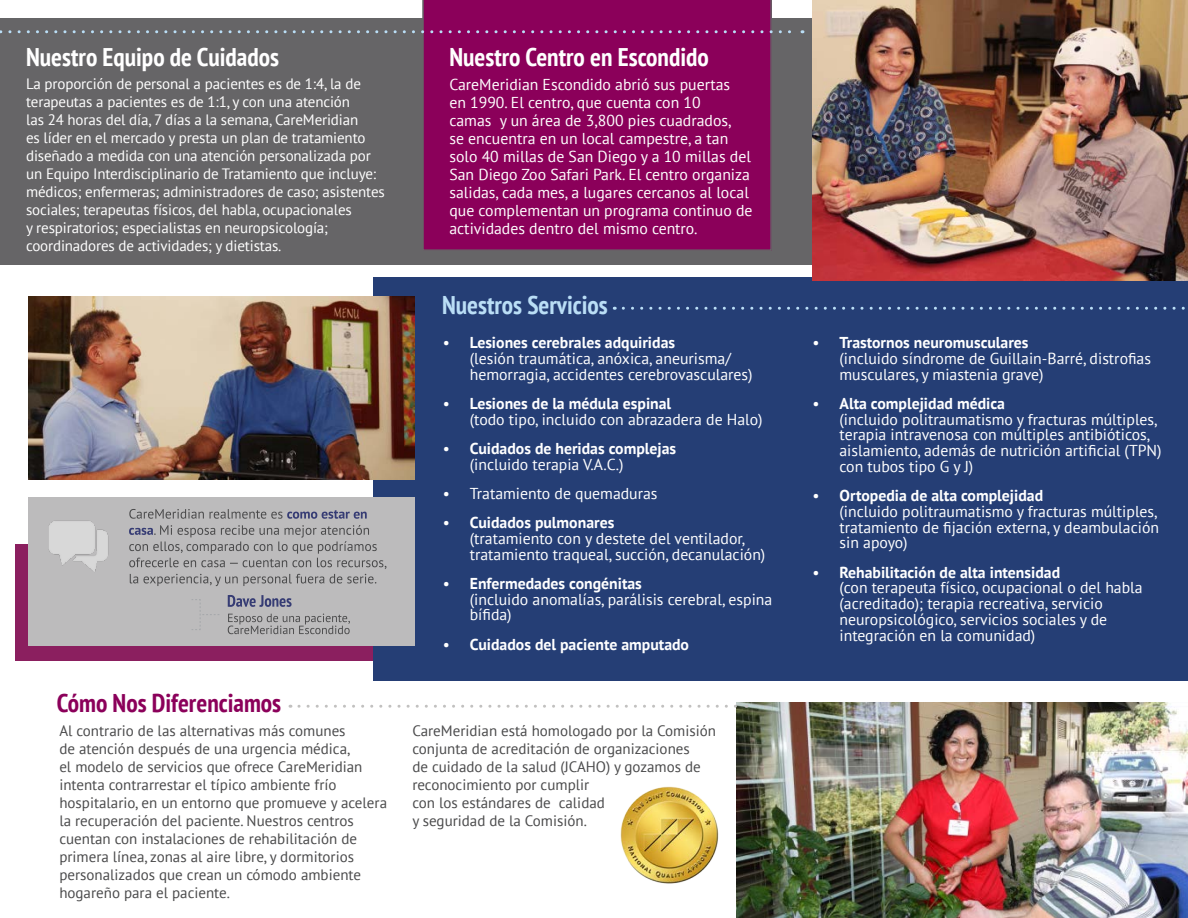
<style>
.page{position:relative;width:1188px;height:918px;background:#fff}
.page>*{position:absolute;margin:0;border:0;box-sizing:border-box;transform-origin:0 0}
.t1{font:700 condensed 25.5px "PT Sans";color:#fff}
.t2{font:700 condensed 25.5px "PT Sans";color:#8b005a}
.t3{font:700 condensed 25.5px "PT Sans";color:#badef6}
.t4{font:15.75px/15.8px "PT Sans";color:#fff}
.t5{font:700 15.75px/15.8px "PT Sans";color:#fff}
.Text{font:15px/18px "PT Sans";color:#4a4a4b}
.Text-2{font:15px/18px "PT Sans";letter-spacing:-.01em;color:#fff}
.s1{font-weight:700}
.s2{font-weight:400}
</style>
<div class="page">
<div style="left:15px;top:545px;width:358px;height:116px;background:#8b1f5f"></div>
<div style="left:0;top:18px;width:870px;height:247px;background:#666567"></div>
<div style="left:373px;top:277px;width:815px;height:404px;background:#253e75"></div>
<img style="left:28px;top:297px;width:387px;height:183px">
<img style="left:737px;top:702px;width:451px;height:216px">
<svg style="left:299px;top:705px;width:448px;height:3px"></svg>
<img style="left:813px;top:0;width:375px;height:280px">
<div style="left:422px;top:0;width:350px;height:251px;background:#8b005a"></div>
<svg style="left:0;top:30px;width:803px;height:3px"></svg>
<img style="left:620px;top:786px;width:99px;height:98px">
<svg style="left:623px;top:307px;width:562px;height:3px"></svg>
<div style="left:28px;top:497px;width:387px;height:149px;background:#bcbbbc"></div>
<img style="left:49px;top:520px;width:60px;height:52px">
<svg style="left:129px;top:525px;width:257px;height:61px"></svg>
<svg style="left:129px;top:509px;width:238px;height:10px"></svg>
<svg style="left:192px;top:599px;width:27px;height:31px"></svg>
<svg style="left:228px;top:595px;width:64px;height:12px"></svg>
<svg style="left:228px;top:614px;width:122px;height:20px"></svg>
<p class="t1" style="left:26px;top:44px;width:254px">Nuestro Equipo de Cuidados</p>
<p class="t1" style="left:449px;top:44px;width:261px">Nuestro Centro en Escondido</p>
<p class="t4" style="left:449px;top:76px;width:305px;line-height:18px">CareMeridian Escondido abrió sus puertas<br>en 1990. El centro, que cuenta con 10<br>camas y un área de 3,800 pies cuadrados,<br>se encuentra en un local campestre, a tan solo 40 millas de San Diego y a 10 millas del San Diego Zoo Safari Park. El centro organiza salidas, cada mes, a lugares cercanos al local que complementan un programa continuo de actividades dentro del mismo centro.</p>
<p class="Text-2" style="left:26px;top:75px;width:360px">La proporción de personal a pacientes es de 1:4, la de terapeutas a pacientes es de 1:1, y con una atención<br>las 24 horas del día, 7 días a la semana, CareMeridian<br>es líder en el mercado y presta un plan de tratamiento diseñado a medida con una atención personalizada por un Equipo Interdisciplinario de Tratamiento que incluye: médicos; enfermeras; administradores de caso; asistentes sociales; terapeutas físicos, del habla, ocupacionales<br>y respiratorios; especialistas en neuropsicología; coordinadores de actividades; y dietistas.</p>
<p class="t3" style="left:442px;top:292px;width:167px">Nuestros Servicios</p>
<p class="t4" style="left:470px;top:335px;width:284px;text-indent:-27px">• <span class="s1">Lesiones cerebrales adquiridas<br></span>(lesión traumática, anóxica, aneurisma/ hemorragia, accidentes cerebrovasculares)</p>
<p class="t4" style="left:470px;top:396px;width:294px;text-indent:-27px">• <span class="s1">Lesiones de la médula espinal<br></span>(todo tipo, incluido con abrazadera de Halo)</p>
<p class="t5" style="left:470px;top:441px;width:208px;text-indent:-27px"><span class="s2">•</span> Cuidados de heridas complejas <span class="s2">(incluido terapia V.A.C.)</span></p>
<p class="t4" style="left:443px;top:486px;width:216px">• Tratamiento de quemaduras</p>
<p class="t4" style="left:470px;top:515px;width:297px;text-indent:-27px">• <span class="s1">Cuidados pulmonares<br></span>(tratamiento con y destete del ventilador, tratamiento traqueal, succión, decanulación)</p>
<p class="t4" style="left:470px;top:576px;width:304px;text-indent:-27px">• <span class="s1">Enfermedades congénitas<br></span>(incluido anomalías, parálisis cerebral, espina bífida)</p>
<p class="t5" style="left:443px;top:637px;width:248px"><span class="s2">•</span> Cuidados del paciente amputado</p>
<p class="t2" style="left:57px;top:690px;width:226px">Cómo Nos Diferenciamos</p>
<p class="Text" style="left:59px;top:722px;width:329px">Al contrario de las alternativas más comunes<br>de atención después de una urgencia médica,<br>el modelo de servicios que ofrece CareMeridian intenta contrarrestar el típico ambiente frío hospitalario, en un entorno que promueve y acelera la recuperación del paciente. Nuestros centros cuentan con instalaciones de rehabilitación de primera línea, zonas al aire libre, y dormitorios personalizados que crean un cómodo ambiente hogareño para el paciente.</p>
<p class="Text" style="left:412px;top:722px;width:305px">CareMeridian está homologado por la Comisión conjunta de acreditación de organizaciones<br>de cuidado de la salud (JCAHO) y gozamos de reconocimiento por cumplir<br>con los estándares de calidad<br>y seguridad de la Comisión.</p>
<p class="t4" style="left:840px;top:335px;width:313px;text-indent:-27px">• <span class="s1">Trastornos neuromusculares<br></span>(incluido síndrome de Guillain-Barré, distrofias musculares, y miastenia grave)</p>
<p class="t4" style="left:840px;top:396px;width:324px;text-indent:-27px">• <span class="s1">Alta complejidad médica<br></span>(incluido politraumatismo y fracturas múltiples, terapia intravenosa con múltiples antibióticos, aislamiento, además de nutrición artificial (TPN) con tubos tipo G y J)</p>
<p class="t4" style="left:840px;top:488px;width:321px;text-indent:-27px">• <span class="s1">Ortopedia de alta complejidad<br></span>(incluido politraumatismo y fracturas múltiples, tratamiento de fijación externa, y deambulación sin apoyo)</p>
<p class="t4" style="left:840px;top:565px;width:305px;text-indent:-27px">• <span class="s1">Rehabilitación de alta intensidad<br></span>(con terapeuta físico, ocupacional o del habla (acreditado); terapia recreativa, servicio neuropsicológico, servicios sociales y de integración en la comunidad)</p>
</div>
